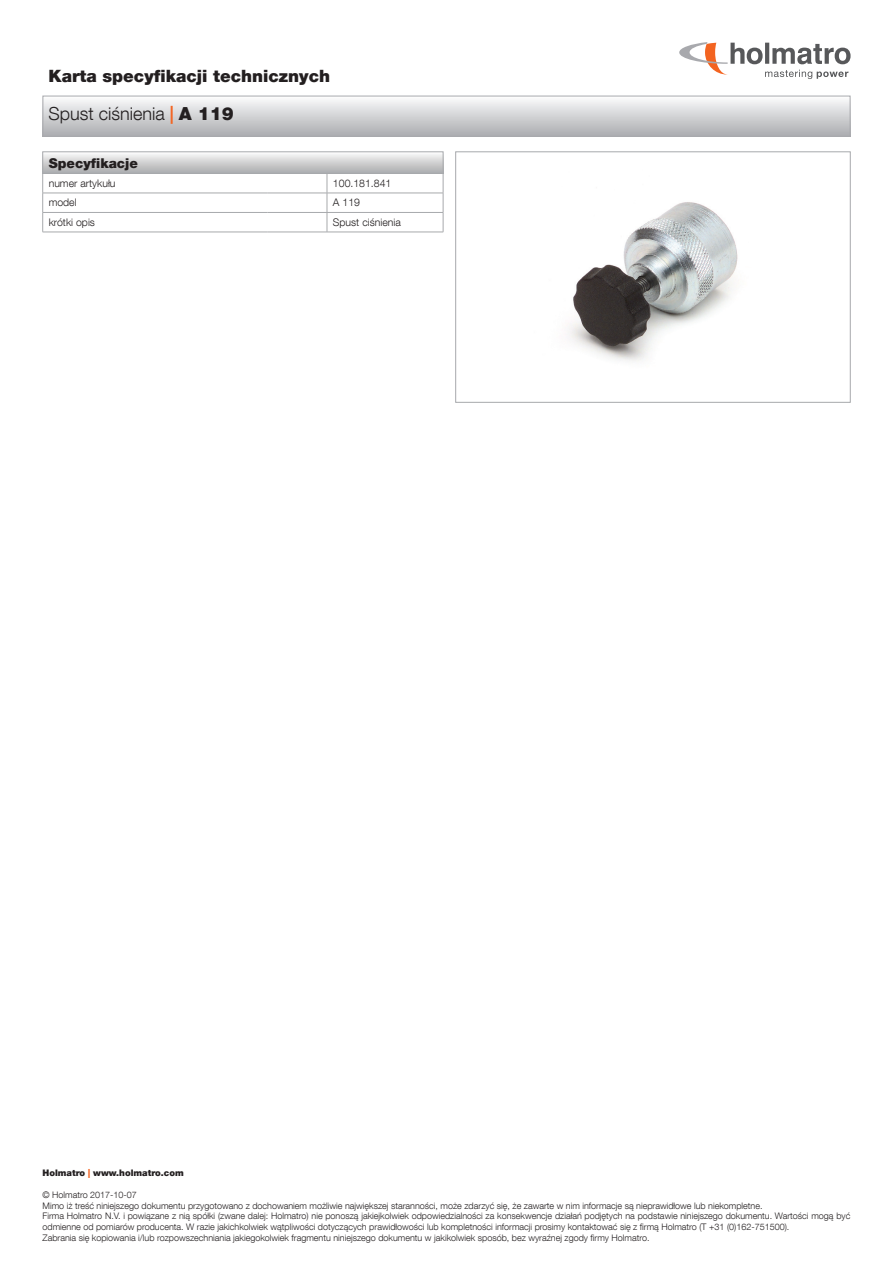
<style>
.page{position:relative;width:893px;height:1263px;background:#fff}
.page>*{position:absolute;margin:0;border:0;box-sizing:border-box;transform-origin:0 0}
.t1{font:300 18px "Helvetica Neue LT Com";color:#231f20}
.t2{font:900 16.95px "Helvetica Neue LT Com";color:#231f20}
.t3{font:900 13.5px "Helvetica Neue LT Com";color:#231f20}
.t4{font:300 10.5px "Helvetica Neue LT Com";color:#231f20}
.t5{font:300 9px/10.8px "Helvetica Neue LT Com";color:#231f20}
.t6{font:900 9px "Helvetica Neue LT Com";color:#231f20}
.s1{font-family:"Helvetica Neue LT Std";font-weight:700;color:#f36523}
.s2{font-weight:900}
.s3{color:#f36523}
</style>
<div class="page">
<img style="left:568px;top:202px;width:170px;height:160px">
<hr style="left:43px;top:193px;width:225px;height:1px;background:#a7a9ac">
<hr style="left:327px;top:193px;width:116px;height:1px;background:#a7a9ac">
<hr style="left:43px;top:212px;width:225px;height:1px;background:#a7a9ac">
<svg style="left:42px;top:174px;width:1px;height:58px"></svg>
<hr style="left:327px;top:212px;width:116px;height:1px;background:#a7a9ac">
<svg style="left:443px;top:174px;width:1px;height:58px"></svg>
<hr style="left:43px;top:232px;width:225px;height:1px;background:#a7a9ac">
<hr style="left:327px;top:232px;width:116px;height:1px;background:#a7a9ac">
<hr style="left:268px;top:193px;width:59px;height:1px;background:#a7a9ac">
<hr style="left:268px;top:212px;width:59px;height:1px;background:#a7a9ac">
<svg style="left:327px;top:174px;width:1px;height:58px"></svg>
<hr style="left:268px;top:232px;width:59px;height:1px;background:#a7a9ac">
<svg style="left:45px;top:154px;width:396px;height:18px;background:#d0d0d1"></svg>
<div style="left:43px;top:152px;width:400px;height:22px;border:1px solid #a7a9ac"></div>
<svg style="left:679px;top:42px;width:171px;height:37px"></svg>
<div style="left:43px;top:96px;width:807px;height:40px;background:linear-gradient(to bottom,#fcfcfd,#adaeb2)"></div>
<div style="left:43px;top:96px;width:807px;height:41px;border:1px solid #a8a9ad"></div>
<h2 class="t2" style="left:49px;top:66px;width:283px">Karta specyfikacji technicznych</h2>
<h1 class="t1" style="left:49px;top:103px;width:187px">Spust ciśnienia <span class="s1">|</span> <span class="s2">A 119</span></h1>
<h3 class="t3" style="left:49px;top:155px;width:91px">Specyfikacje</h3>
<p class="t4" style="left:49px;top:177px;width:68px">numer artykułu</p>
<p class="t4" style="left:333px;top:177px;width:60px">100.181.841</p>
<p class="t4" style="left:49px;top:196px;width:30px">model</p>
<p class="t4" style="left:333px;top:196px;width:29px">A 119</p>
<p class="t4" style="left:49px;top:216px;width:48px">krótki opis</p>
<p class="t4" style="left:333px;top:216px;width:69px">Spust ciśnienia</p>
<p class="t6" style="left:43px;top:1167px;width:143px">Holmatro <span class="s3">|</span> www.holmatro.com</p>
<p class="t5" style="left:43px;top:1189px;width:809px">© Holmatro 2017-10-07<br>Mimo iż treść niniejszego dokumentu przygotowano z dochowaniem możliwie największej staranności, może zdarzyć się, że zawarte w nim informacje są nieprawidłowe lub niekompletne.<br>Firma Holmatro N.V. i powiązane z nią spółki (zwane dalej: Holmatro) nie ponoszą jakiejkolwiek odpowiedzialności za konsekwencje działań podjętych na podstawie niniejszego dokumentu. Wartości mogą być odmienne od pomiarów producenta. W razie jakichkolwiek wątpliwości dotyczących prawidłowości lub kompletności informacji prosimy kontaktować się z firmą Holmatro (T +31 (0)162-751500).<br>Zabrania się kopiowania i/lub rozpowszechniania jakiegokolwiek fragmentu niniejszego dokumentu w jakikolwiek sposób, bez wyraźnej zgody firmy Holmatro.</p>
</div>
